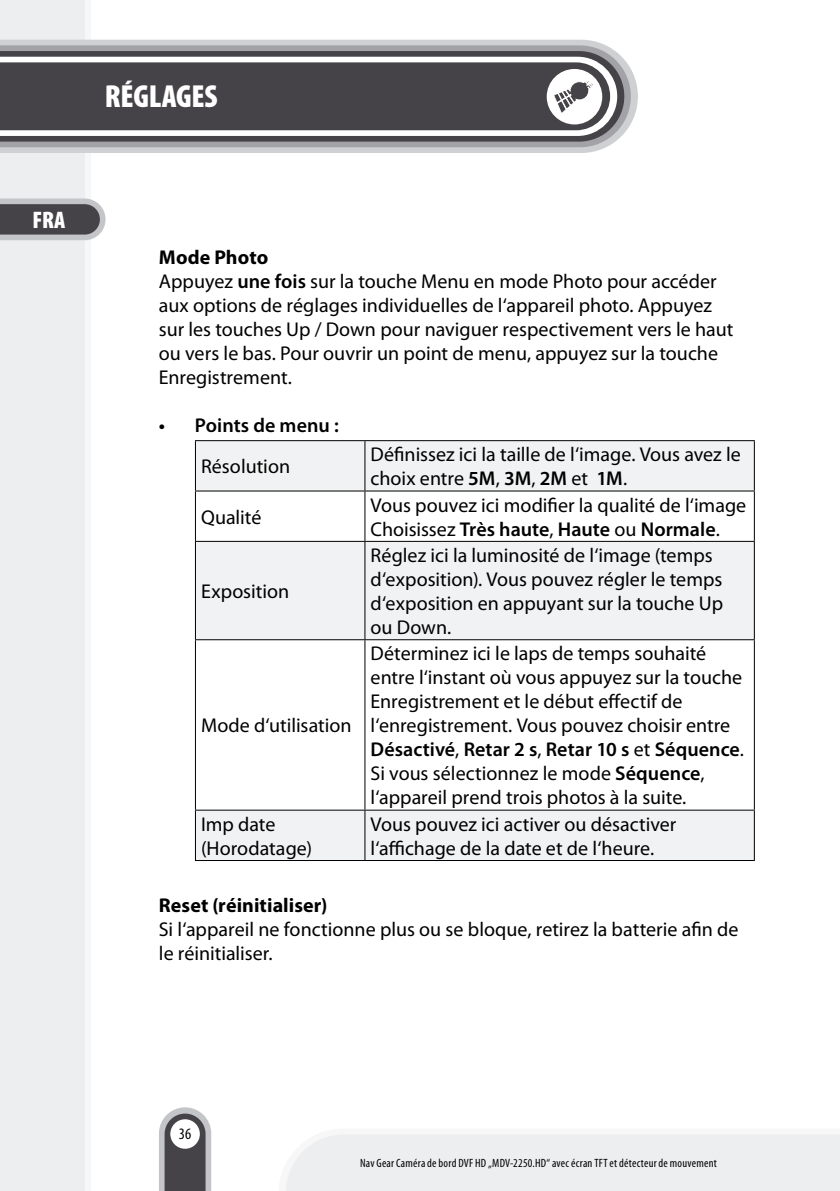
<style>
.page{position:relative;width:840px;height:1191px;background:#fff}
.page>*{position:absolute;margin:0;border:0;box-sizing:border-box;transform-origin:0 0}
.t1{font:900 condensed 32px "Myriad Pro";color:#fff}
.t2{font:900 condensed 24px "Myriad Pro";color:#fff}
.t3{font:20px/24px "Myriad Pro";color:#000}
.t4{font:700 20px "Myriad Pro";letter-spacing:.005em;color:#000}
.t5{font:600 20px "Myriad Pro";color:#000}
.t6{font:condensed 16px "Myriad Pro";color:#000}
.t7{font:condensed 12px "Myriad Pro";letter-spacing:.02em;color:#000}
.s1{font-weight:700}
.s2{font-weight:600}
</style>
<div class="page">
<div style="left:0;top:0;width:85px;height:1191px;background:#edeeef"></div>
<div style="left:85px;top:0;width:6px;height:1191px;background:#f7f7f8"></div>
<svg style="left:159px;top:1107px;width:52px;height:84px"></svg>
<svg style="left:0;top:198px;width:105px;height:42px;background:#717174"></svg>
<svg style="left:0;top:40px;width:637px;height:113px;background:#d2d4d5"></svg>
<svg style="left:0;top:45px;width:630px;height:102px;background:#aaaaae"></svg>
<svg style="left:0;top:51px;width:624px;height:91px;background:#555457"></svg>
<svg style="left:0;top:57px;width:617px;height:79px"></svg>
<div style="left:0;top:62px;width:609px;height:68px;background:#454347"></div>
<div style="left:546px;top:69px;width:56px;height:55px;background:#fff;border-radius:50%"></div>
<svg style="left:554px;top:81px;width:39px;height:32px"></svg>
<div style="left:286px;top:1134px;width:554px;height:57px;background:#edeeef"></div>
<div style="left:196px;top:441px;width:557px;height:419px;background:#f1f2f3"></div>
<svg style="left:196px;top:491px;width:557px;height:318px"></svg>
<hr style="left:195px;top:440px;width:170px;height:1px;background:#000">
<hr style="left:195px;top:441px;width:1px;height:49px;background:#000">
<hr style="left:365px;top:440px;width:389px;height:1px;background:#000">
<hr style="left:364px;top:441px;width:1px;height:49px;background:#000">
<hr style="left:753px;top:441px;width:1px;height:49px;background:#000">
<hr style="left:195px;top:490px;width:170px;height:1px;background:#000">
<hr style="left:195px;top:491px;width:1px;height:50px;background:#000">
<hr style="left:365px;top:490px;width:389px;height:1px;background:#000">
<hr style="left:364px;top:491px;width:1px;height:50px;background:#000">
<hr style="left:753px;top:491px;width:1px;height:50px;background:#000">
<hr style="left:195px;top:541px;width:170px;height:1px;background:#000">
<hr style="left:195px;top:542px;width:1px;height:97px;background:#000">
<hr style="left:365px;top:541px;width:389px;height:1px;background:#000">
<hr style="left:364px;top:542px;width:1px;height:97px;background:#000">
<hr style="left:753px;top:542px;width:1px;height:97px;background:#000">
<hr style="left:195px;top:639px;width:170px;height:1px;background:#000">
<hr style="left:195px;top:640px;width:1px;height:169px;background:#000">
<hr style="left:365px;top:639px;width:389px;height:1px;background:#000">
<hr style="left:364px;top:640px;width:1px;height:169px;background:#000">
<hr style="left:753px;top:640px;width:1px;height:169px;background:#000">
<hr style="left:195px;top:809px;width:170px;height:1px;background:#000">
<hr style="left:195px;top:810px;width:1px;height:50px;background:#000">
<hr style="left:365px;top:809px;width:389px;height:1px;background:#000">
<hr style="left:364px;top:810px;width:1px;height:50px;background:#000">
<hr style="left:753px;top:810px;width:1px;height:50px;background:#000">
<hr style="left:195px;top:860px;width:170px;height:1px;background:#000">
<hr style="left:365px;top:860px;width:389px;height:1px;background:#000">
<h1 class="t1" style="left:105px;top:78px;width:114px">RÉGLAGES</h1>
<p class="t2" style="left:33px;top:207px;width:34px">FRA</p>
<p class="t3" style="left:159px;top:245px;width:575px"><span class="s1">Mode Photo<br></span>Appuyez <span class="s2">une fois</span> sur la touche Menu en mode Photo pour accéder aux options de réglages individuelles de l‘appareil photo. Appuyez sur les touches Up / Down pour naviguer respectivement vers le haut ou vers le bas. Pour ouvrir un point de menu, appuyez sur la touche Enregistrement.</p>
<p class="t5" style="left:159px;top:413px;width:181px">• Points de menu :</p>
<p class="t3" style="left:201px;top:454px;width:90px">Résolution</p>
<p class="t3" style="left:370px;top:442px;width:371px">Définissez ici la taille de l‘image. Vous avez le choix entre <span class="s2">5M</span>, <span class="s2">3M</span>, <span class="s2">2M</span> et <span class="s2">1M</span>.</p>
<p class="t3" style="left:201px;top:504px;width:62px">Qualité</p>
<p class="t3" style="left:201px;top:579px;width:89px">Exposition</p>
<p class="t3" style="left:201px;top:713px;width:152px">Mode d‘utilisation</p>
<p class="t3" style="left:370px;top:492px;width:377px">Vous pouvez ici modifier la qualité de l‘image<br>Choisissez <span class="s2">Très haute</span>, <span class="s2">Haute</span> ou <span class="s2">Normale</span>.</p>
<p class="t3" style="left:370px;top:543px;width:354px">Réglez ici la luminosité de l‘image (temps d‘exposition). Vous pouvez régler le temps d‘exposition en appuyant sur la touche Up ou Down.</p>
<p class="t3" style="left:370px;top:641px;width:375px">Déterminez ici le laps de temps souhaité entre l‘instant où vous appuyez sur la touche Enregistrement et le début effectif de l‘enregistrement. Vous pouvez choisir entre <span class="s2">Désactivé</span>, <span class="s2">Retar 2 s</span>, <span class="s2">Retar 10 s</span> et <span class="s2">Séquence</span>.<br>Si vous sélectionnez le mode <span class="s2">Séquence</span>, l‘appareil prend trois photos à la suite.</p>
<p class="t3" style="left:201px;top:812px;width:112px">Imp date (Horodatage)</p>
<p class="t3" style="left:370px;top:812px;width:307px">Vous pouvez ici activer ou désactiver l‘affichage de la date et de l‘heure.</p>
<p class="t4" style="left:159px;top:892px;width:170px">Reset (réinitialiser)</p>
<p class="t3" style="left:159px;top:917px;width:581px">Si l‘appareil ne fonctionne plus ou se bloque, retirez la batterie afin de le réinitialiser.</p>
<p class="t6" style="left:179px;top:1123px;width:14px">36</p>
<p class="t7" style="left:360px;top:1155px;width:358px">Nav Gear Caméra de bord DVF HD „MDV-2250.HD“ avec écran TFT et détecteur de mouvement</p>
</div>
